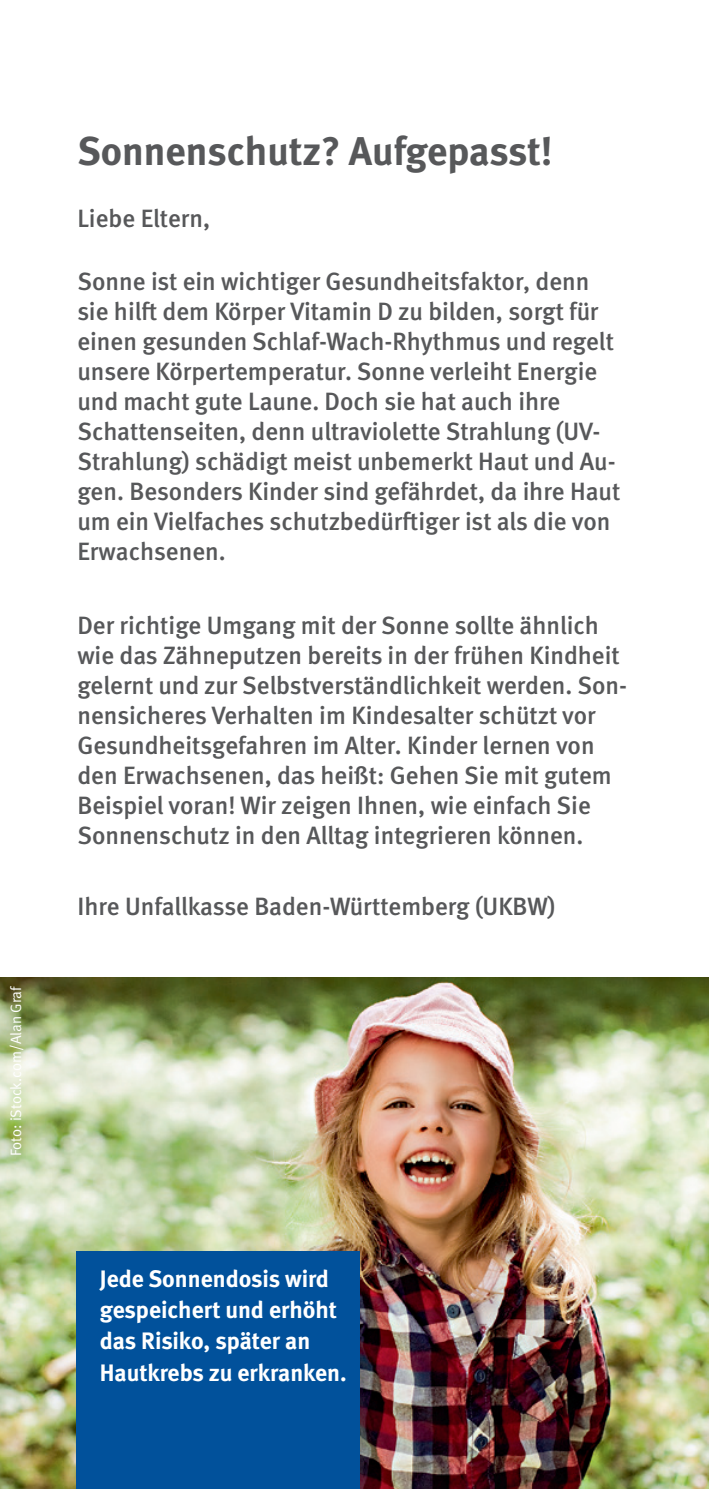
<style>
.page{position:relative;width:709px;height:1489px;background:#fff}
.page>*{position:absolute;margin:0;border:0;box-sizing:border-box;transform-origin:0 0}
.t1{font:700 40px "DGUV Meta";color:#57585a}
.t2{font:500 25px/30px "DGUV Meta";color:#57585a}
.t3{font:700 23.75px/31.2px "DGUV Meta";color:#fff}
.t4{font:15px "DGUV Meta";color:#fff}
</style>
<div class="page">
<img style="left:0;top:977px;width:709px;height:511px">
<div style="left:77px;top:1251px;width:283px;height:237px;background:#01519b"></div>
<p class="t4" style="left:7px;top:1156px;width:172px;rotate:-90deg">Foto: iStock.com/Alan Graf</p>
<h1 class="t1" style="left:77px;top:127px;width:477px">Sonnenschutz? Aufgepasst!</h1>
<p class="t2" style="left:77px;top:204px;width:134px">Liebe Eltern,</p>
<p class="t2" style="left:77px;top:267px;width:544px">Sonne ist ein wichtiger Gesundheitsfaktor, denn sie hilft dem Körper Vitamin D zu bilden, sorgt für einen gesunden Schlaf-Wach-Rhythmus und regelt unsere Körpertemperatur. Sonne verleiht Energie und macht gute Laune. Doch sie hat auch ihre Schattenseiten, denn ultraviolette Strahlung (UV-Strahlung) schädigt meist unbemerkt Haut und Au&shy;gen. Besonders Kinder sind gefährdet, da ihre Haut um ein Vielfaches schutzbedürftiger ist als die von Erwachsenen.</p>
<p class="t2" style="left:77px;top:611px;width:551px">Der richtige Umgang mit der Sonne sollte ähnlich wie das Zähneputzen bereits in der frühen Kindheit gelernt und zur Selbstverständlichkeit werden. Son&shy;nensicheres Verhalten im Kindesalter schützt vor Gesundheitsgefahren im Alter. Kinder lernen von den Erwachsenen, das heißt: Gehen Sie mit gutem Beispiel voran! Wir zeigen Ihnen, wie einfach Sie Sonnenschutz in den Alltag integrieren können.</p>
<p class="t2" style="left:77px;top:892px;width:479px">Ihre Unfallkasse Baden-Württemberg (UKBW)</p>
<p class="t3" style="left:100px;top:1263px;width:248px">Jede Sonnendosis wird gespeichert und erhöht das Risiko, später an<br>Hautkrebs zu erkranken.</p>
</div>
